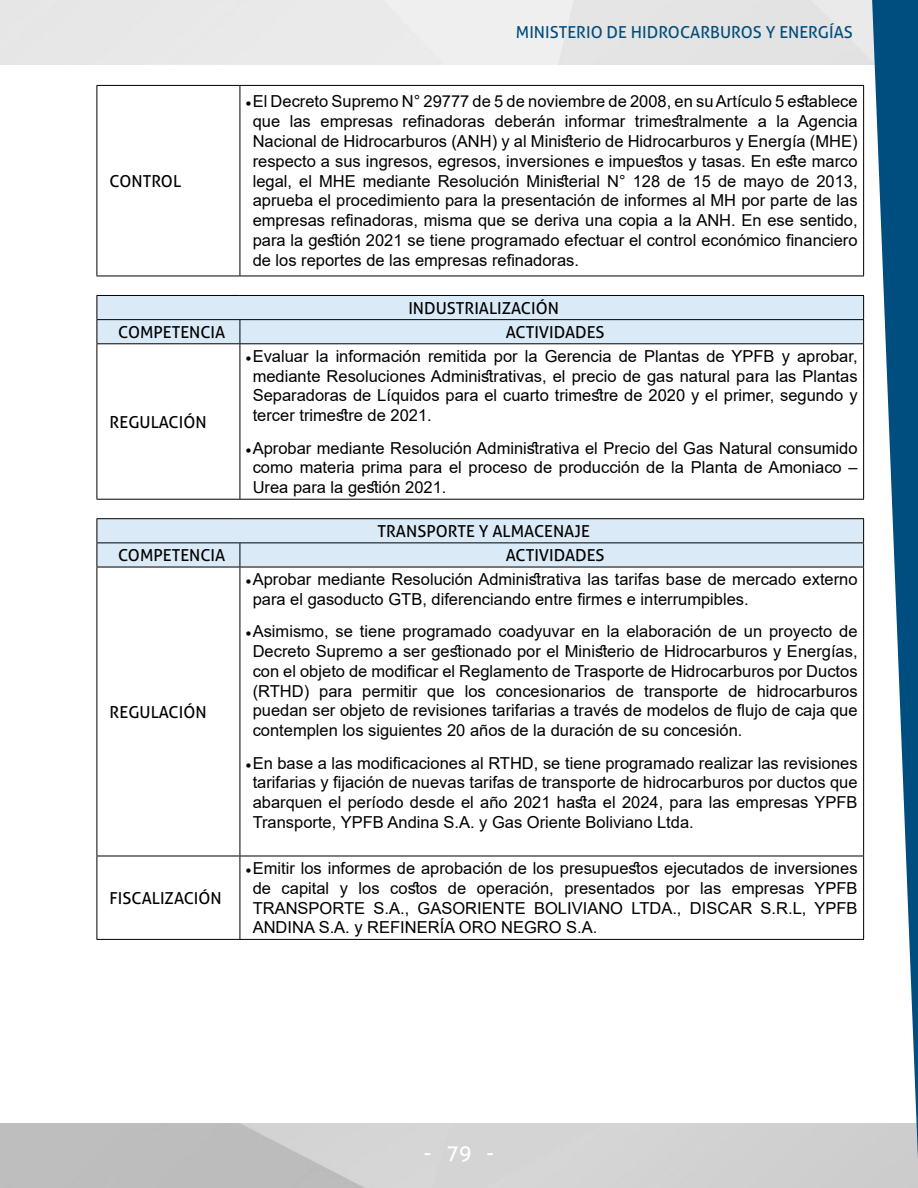
<style>
.page{position:relative;width:918px;height:1188px;background:#fff}
.page>*{position:absolute;margin:0;border:0;box-sizing:border-box;transform-origin:0 0}
.t1{font:21px "Aller";color:#fff}
.t2{font:16.5px/19.8px "Arial";color:#000;text-align:justify}
.t3{font:16.5px "Aller";color:#000}
.t4{font:16.5px "Aller";color:#004d7b}
</style>
<div class="page">
<svg style="left:872px;top:0;width:46px;height:1186px"></svg>
<hr style="left:97px;top:85px;width:143px;height:1px;background:#000">
<hr style="left:97px;top:86px;width:1px;height:190px;background:#000">
<hr style="left:240px;top:85px;width:624px;height:1px;background:#000">
<hr style="left:240px;top:86px;width:1px;height:190px;background:#000">
<hr style="left:863px;top:86px;width:1px;height:190px;background:#000">
<hr style="left:97px;top:276px;width:143px;height:1px;background:#000">
<hr style="left:240px;top:276px;width:624px;height:1px;background:#000">
<div style="left:97px;top:295px;width:767px;height:48px;background:#daebf7"></div>
<hr style="left:97px;top:343px;width:143px;height:1px;background:#000">
<hr style="left:97px;top:344px;width:1px;height:155px;background:#000">
<hr style="left:240px;top:343px;width:624px;height:1px;background:#000">
<hr style="left:240px;top:344px;width:1px;height:155px;background:#000">
<hr style="left:863px;top:344px;width:1px;height:155px;background:#000">
<hr style="left:97px;top:499px;width:143px;height:1px;background:#000">
<hr style="left:240px;top:499px;width:624px;height:1px;background:#000">
<hr style="left:97px;top:518px;width:143px;height:1px;background:#000">
<hr style="left:240px;top:518px;width:624px;height:1px;background:#000">
<svg style="left:97px;top:519px;width:767px;height:48px;background:#d1e2ed"></svg>
<hr style="left:97px;top:567px;width:143px;height:1px;background:#000">
<hr style="left:97px;top:567px;width:1px;height:289px;background:#000">
<hr style="left:240px;top:567px;width:624px;height:1px;background:#000">
<hr style="left:240px;top:567px;width:1px;height:289px;background:#000">
<hr style="left:863px;top:567px;width:1px;height:289px;background:#000">
<hr style="left:97px;top:856px;width:143px;height:1px;background:#000">
<hr style="left:97px;top:856px;width:1px;height:83px;background:#000">
<hr style="left:240px;top:856px;width:624px;height:1px;background:#000">
<hr style="left:240px;top:856px;width:1px;height:83px;background:#000">
<hr style="left:863px;top:856px;width:1px;height:83px;background:#000">
<hr style="left:97px;top:939px;width:143px;height:1px;background:#000">
<hr style="left:240px;top:939px;width:624px;height:1px;background:#000">
<p class="t3" style="left:110px;top:171px;width:73px">CONTROL</p>
<p class="t4" style="left:516px;top:23px;width:338px">MINISTERIO DE HIDROCARBUROS Y ENERGÍAS</p>
<p class="t2" style="left:253px;top:92px;width:606px;text-indent:-7px">•El Decreto Supremo N° 29777 de 5 de noviembre de 2008, en su Artículo 5 establece que las empresas refinadoras deberán informar trimestralmente a la Agencia Nacional de Hidrocarburos (ANH) y al Ministerio de Hidrocarburos y Energía (MHE) respecto a sus ingresos, egresos, inversiones e impuestos y tasas. En este marco legal, el MHE mediante Resolución Ministerial N° 128 de 15 de mayo de 2013, aprueba el procedimiento para la presentación de informes al MH por parte de las empresas refinadoras, misma que se deriva una copia a la ANH. En ese sentido, para la gestión 2021 se tiene programado efectuar el control económico financiero de los reportes de las empresas refinadoras.</p>
<p class="t3" style="left:408px;top:298px;width:152px">INDUSTRIALIZACIÓN</p>
<p class="t3" style="left:118px;top:322px;width:109px">COMPETENCIA</p>
<p class="t3" style="left:506px;top:322px;width:100px">ACTIVIDADES</p>
<p class="t3" style="left:110px;top:412px;width:98px">REGULACIÓN</p>
<p class="t2" style="left:253px;top:346px;width:606px;text-indent:-7px">•Evaluar la información remitida por la Gerencia de Plantas de YPFB y aprobar, mediante Resoluciones Administrativas, el precio de gas natural para las Plantas Separadoras de Líquidos para el cuarto trimestre de 2020 y el primer, segundo y tercer trimestre de 2021.</p>
<p class="t2" style="left:253px;top:438px;width:606px;text-indent:-7px">•Aprobar mediante Resolución Administrativa el Precio del Gas Natural consumido como materia prima para el proceso de producción de la Planta de Amoniaco – Urea para la gestión 2021.</p>
<p class="t3" style="left:377px;top:521px;width:214px">TRANSPORTE Y ALMACENAJE</p>
<p class="t3" style="left:118px;top:545px;width:109px">COMPETENCIA</p>
<p class="t3" style="left:506px;top:545px;width:100px">ACTIVIDADES</p>
<p class="t3" style="left:110px;top:702px;width:98px">REGULACIÓN</p>
<p class="t3" style="left:110px;top:888px;width:114px">FISCALIZACIÓN</p>
<p class="t2" style="left:253px;top:569px;width:606px;text-indent:-7px">•Aprobar mediante Resolución Administrativa las tarifas base de mercado externo para el gasoducto GTB, diferenciando entre firmes e interrumpibles.</p>
<p class="t2" style="left:253px;top:621px;width:606px;text-indent:-7px">•Asimismo, se tiene programado coadyuvar en la elaboración de un proyecto de Decreto Supremo a ser gestionado por el Ministerio de Hidrocarburos y Energías, con el objeto de modificar el Reglamento de Trasporte de Hidrocarburos por Ductos (RTHD) para permitir que los concesionarios de transporte de hidrocarburos puedan ser objeto de revisiones tarifarias a través de modelos de flujo de caja que contemplen los siguientes 20 años de la duración de su concesión.</p>
<p class="t2" style="left:253px;top:753px;width:606px;text-indent:-7px">•En base a las modificaciones al RTHD, se tiene programado realizar las revisiones tarifarias y fijación de nuevas tarifas de transporte de hidrocarburos por ductos que abarquen el período desde el año 2021 hasta el 2024, para las empresas YPFB Transporte, YPFB Andina S.A. y Gas Oriente Boliviano Ltda.</p>
<p class="t2" style="left:253px;top:858px;width:606px;text-indent:-7px">•Emitir los informes de aprobación de los presupuestos ejecutados de inversiones de capital y los costos de operación, presentados por las empresas YPFB TRANSPORTE S.A., GASORIENTE BOLIVIANO LTDA., DISCAR S.R.L, YPFB ANDINA S.A. y REFINERÍA ORO NEGRO S.A.</p>
<p class="t1" style="left:424px;top:1140px;width:72px">- 79 -</p>
</div>
